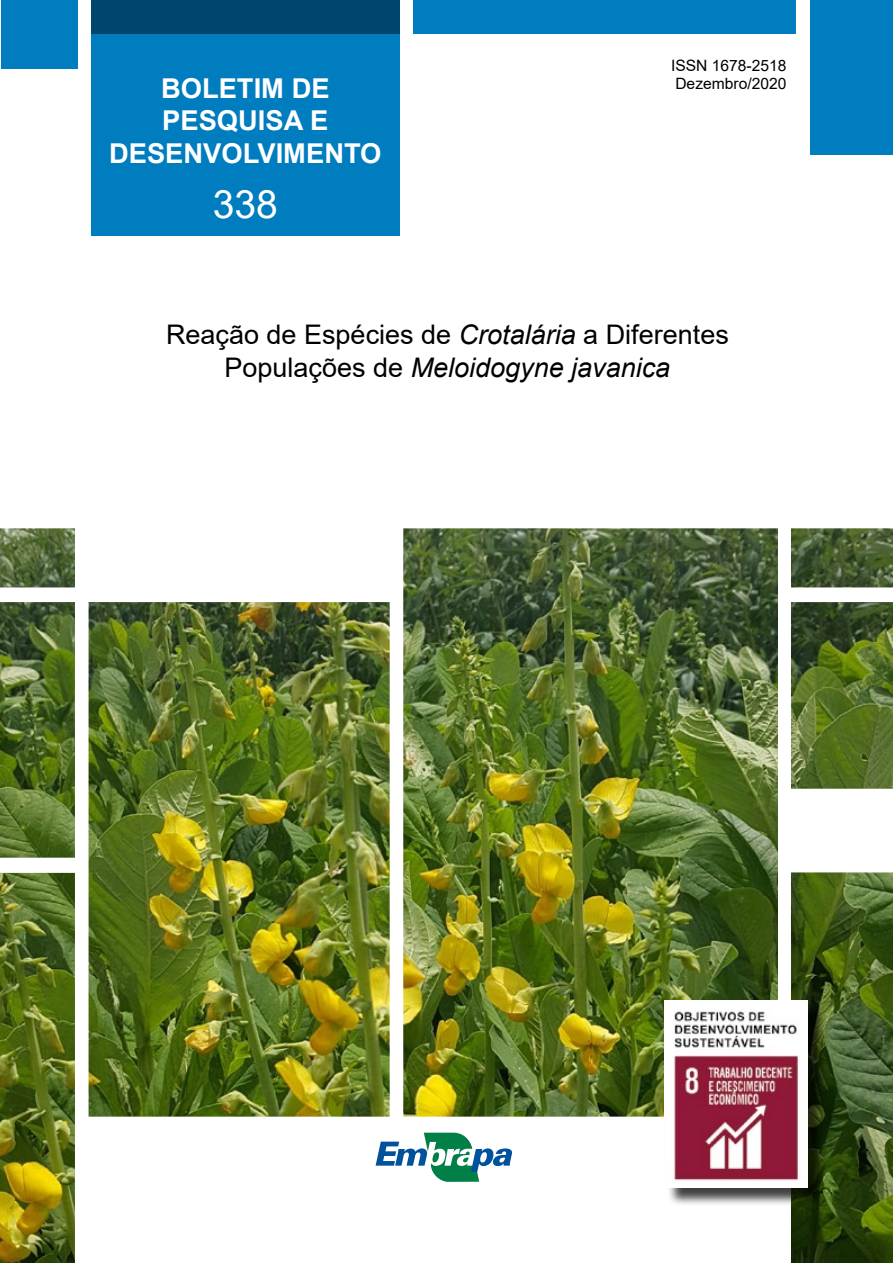
<style>
.page{position:relative;width:893px;height:1263px;background:#fff}
.page>*{position:absolute;margin:0;border:0;box-sizing:border-box;transform-origin:0 0}
.t1{font:39px "Arial";color:#fff}
.t2{font:700 27.3px/32.8px "Arial";color:#fff;text-align:center}
.t3{font:27px/32.4px "Arial";color:#000;text-align:center}
.t4{font:15.6px/18.8px "Arial";color:#000}
.s1{font-style:italic}
</style>
<div class="page">
<div style="left:1px;top:0;width:76px;height:69px;background:#007dbe"></div>
<div style="left:810px;top:0;width:83px;height:154px;background:#007dbe"></div>
<div style="left:91px;top:0;width:308px;height:235px;background:#007dbe"></div>
<div style="left:413px;top:0;width:383px;height:34px;background:#007dbe"></div>
<div style="left:91px;top:0;width:308px;height:34px;background:#00456e"></div>
<img style="left:0;top:528px;width:893px;height:735px">
<div style="left:667px;top:1003px;width:160px;height:203px;background:#000;opacity:.75"></div>
<img style="left:665px;top:1001px;width:143px;height:187px">
<p class="t2" style="left:109px;top:72px;width:274px">BOLETIM DE<br>PESQUISA E<br>DESENVOLVIMENTO</p>
<h1 class="t1" style="left:213px;top:178px;width:67px">338</h1>
<p class="t4" style="left:671px;top:56px;width:117px">ISSN 1678-2518<br>Dezembro/2020</p>
<p class="t3" style="left:166px;top:319px;width:564px">Reação de Espécies de <span class="s1">Crotalária</span> a Diferentes<br>Populações de <span class="s1">Meloidogyne javanica</span></p>
</div>
